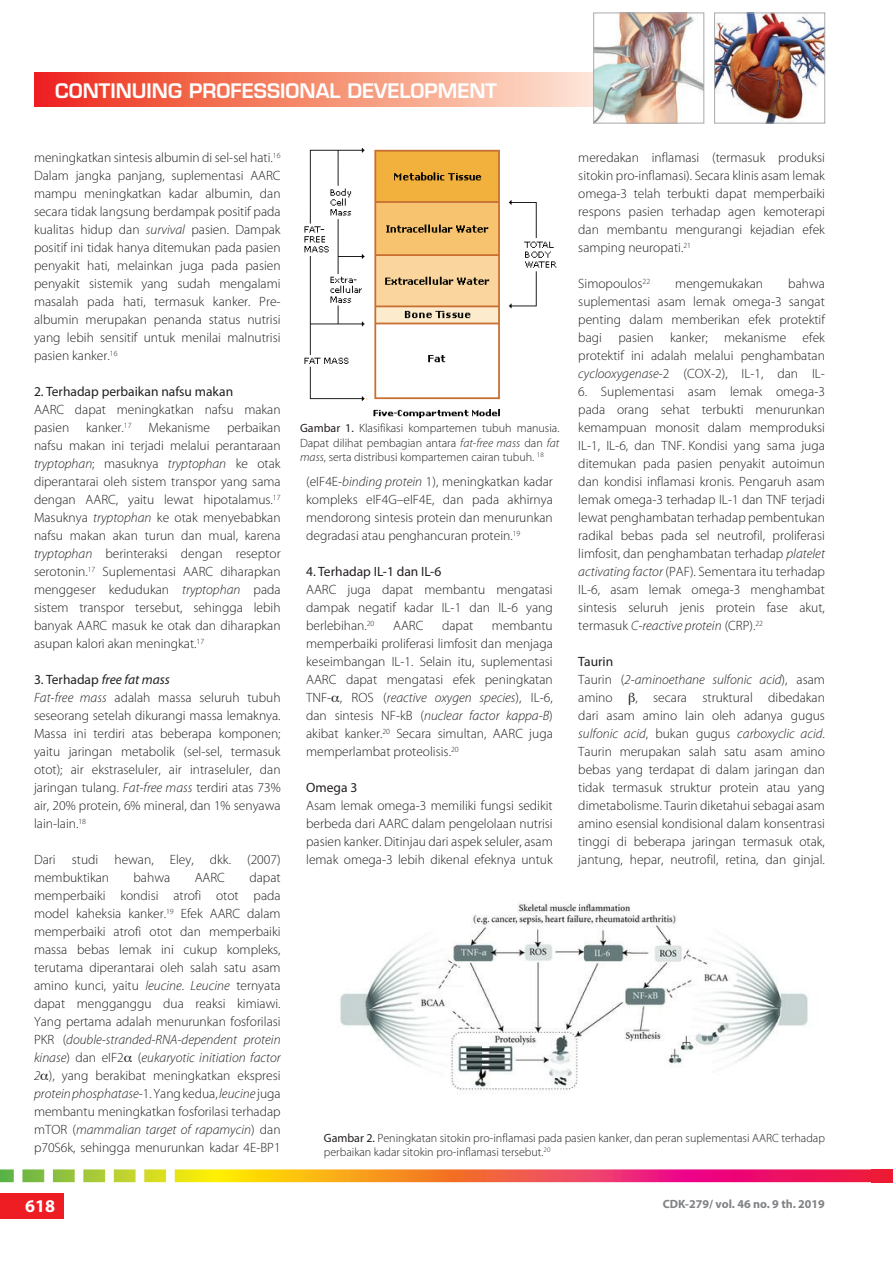
<style>
.page{position:relative;width:893px;height:1263px;background:#fff}
.page>*{position:absolute;margin:0;border:0;box-sizing:border-box;transform-origin:0 0}
.t1{font:600 19.5px "Eurostile LT Std";color:#fff}
.t2{font:700 18px "Myriad Pro";color:#fff}
.t3{font:300 13.5px/18px "Myriad Pro";color:#231f20;text-align:justify}
.t4{font:13.5px "Myriad Pro";color:#231f20}
.t5{font:italic 300 13.5px/18px "Myriad Pro";color:#231f20}
.t6{font:300 12px/14.4px "Myriad Pro";color:#231f20;text-align:justify}
.t7{font:700 12px "Myriad Pro";color:#808285}
.s1{font-style:italic}
.s2{font-weight:400}
.s3{font-weight:400;font-style:italic}
.s4{font-weight:400;font-style:normal}
.s5{font-style:normal}
</style>
<div class="page">
<div style="left:0;top:1193px;width:64px;height:25px;background:#ee1d23"></div>
<svg style="left:0;top:1169px;width:893px;height:13px"></svg>
<div style="left:34px;top:72px;width:619px;height:35px;background:linear-gradient(to right,#ed2b16,#fffde3)"></div>
<img style="left:716px;top:15px;width:107px;height:106px">
<div style="left:714px;top:13px;width:111px;height:110px;border:1px solid #a8a9ad"></div>
<img style="left:595px;top:15px;width:107px;height:106px">
<div style="left:593px;top:13px;width:111px;height:110px;border:1px solid #a8a9ad"></div>
<img style="left:304px;top:149px;width:253px;height:268px">
<img style="left:340px;top:902px;width:468px;height:193px">
<h1 class="t1" style="left:55px;top:79px;width:443px">CONTINUING PROFESSIONAL DEVELOPMENT</h1>
<p class="t3" style="left:34px;top:149px;width:248px">meningkatkan sintesis albumin di sel-sel hati.<sup>16<br></sup>Dalam jangka panjang, suplementasi AARC mampu meningkatkan kadar albumin, dan secara tidak langsung berdampak positif pada kualitas hidup dan <span class="s1">survival</span> pasien. Dampak positif ini tidak hanya ditemukan pada pasien penyakit hati, melainkan juga pada pasien penyakit sistemik yang sudah mengalami masalah pada hati, termasuk kanker. Pre&shy;albumin merupakan penanda status nutrisi yang lebih sensitif untuk menilai malnutrisi pasien kanker.<sup>16</sup></p>
<p class="t4" style="left:34px;top:383px;width:201px">2. Terhadap perbaikan nafsu makan</p>
<p class="t3" style="left:34px;top:401px;width:248px">AARC dapat meningkatkan nafsu makan pasien</p>
<p class="t3" style="left:86px;top:419px;width:47px">kanker.<sup>17</sup></p>
<p class="t3" style="left:149px;top:419px;width:63px">Mekanisme</p>
<p class="t3" style="left:34px;top:419px;width:248px;text-indent:193px">perbaikan nafsu makan ini terjadi melalui perantaraan <span class="s1">tryptophan</span>; masuknya <span class="s1">tryptophan</span> ke otak diperantarai oleh sistem transpor yang sama dengan AARC, yaitu lewat hipotalamus.<sup>17<br></sup>Masuknya <span class="s1">tryptophan</span> ke otak menyebabkan nafsu makan akan turun dan mual, karena <span class="s1">tryptophan</span> berinteraksi dengan reseptor serotonin.<sup>17</sup> Suplementasi AARC diharapkan menggeser kedudukan <span class="s1">tryptophan</span> pada sistem transpor tersebut, sehingga lebih banyak AARC masuk ke otak dan diharapkan asupan kalori akan meningkat.<sup>17</sup></p>
<p class="t3" style="left:34px;top:671px;width:248px;text-align:left"><span class="s2">3. Terhadap</span> <span class="s3">free fat mass<br></span><span class="s1">Fat-free mass</span> adalah massa seluruh tubuh seseorang setelah dikurangi massa lemaknya.<br>Massa ini terdiri atas beberapa komponen; yaitu jaringan metabolik (sel-sel, termasuk otot); air ekstraseluler, air intraseluler, dan jaringan tulang. <span class="s1">Fat-free mass</span> terdiri atas 73% air, 20% protein, 6% mineral, dan 1% senyawa lain-lain.<sup>18</sup></p>
<p class="t3" style="left:34px;top:851px;width:248px">Dari studi hewan, Eley, dkk. (2007) membuktikan</p>
<p class="t3" style="left:34px;top:869px;width:248px;text-indent:215px">dapat memperbaiki kondisi atrofi otot pada model kaheksia kanker.<sup>19</sup> Efek AARC dalam memperbaiki atrofi otot dan memperbaiki massa bebas lemak ini cukup kompleks, terutama diperantarai oleh salah satu asam amino kunci, yaitu <span class="s1">leucine</span>. <span class="s1">Leucine</span> ternyata dapat mengganggu dua reaksi kimiawi.<br>Yang pertama adalah menurunkan fosforilasi PKR (<span class="s1">double-stranded-RNA-dependent protein kinase</span>) dan eIF2 (<span class="s1">eukaryotic initiation factor 2</span> ), yang berakibat meningkatkan ekspresi <span class="s1">protein phosphatase</span>-1. Yang kedua, <span class="s1">leucine</span> juga membantu meningkatkan fosforilasi terhadap mTOR (<span class="s1">mammalian target of rapamycin</span>) dan p70S6k, sehingga menurunkan kadar 4E-BP1</p>
<p class="t3" style="left:134px;top:869px;width:38px">bahwa</p>
<p class="t3" style="left:195px;top:869px;width:32px">AARC</p>
<p class="t6" style="left:300px;top:421px;width:261px"><span class="s2">Gambar 1.</span> Klasifikasi kompartemen tubuh manusia.<br>Dapat dilihat pembagian antara <span class="s1">fat-free mass</span> dan <span class="s1">fat mass</span>, serta distribusi kompartemen cairan tubuh. <sup>18</sup></p>
<p class="t3" style="left:306px;top:473px;width:248px">(eIF4E-<span class="s1">binding protein</span> 1), meningkatkan kadar kompleks eIF4G–eIF4E, dan pada akhirnya mendorong sintesis protein dan menurunkan degradasi atau penghancuran protein.<sup>19</sup></p>
<p class="t4" style="left:306px;top:563px;width:137px">4. Terhadap IL-1 dan IL-6</p>
<p class="t3" style="left:306px;top:581px;width:248px">AARC juga dapat membantu mengatasi dampak negatif kadar IL-1 dan IL-6 yang berlebihan.<sup>20</sup></p>
<p class="t3" style="left:306px;top:617px;width:248px;text-indent:186px">membantu memperbaiki proliferasi limfosit dan menjaga keseimbangan IL-1. Selain itu, suplementasi AARC dapat mengatasi efek peningkatan TNF- , ROS (<span class="s1">reactive oxygen species</span>), IL-6, dan sintesis NF-kB (<span class="s1">nuclear factor kappa-B</span>) akibat kanker.<sup>20</sup> Secara simultan, AARC juga memperlambat proteolisis.<sup>20</sup></p>
<p class="t4" style="left:306px;top:779px;width:53px">Omega 3</p>
<p class="t3" style="left:306px;top:797px;width:248px">Asam lemak omega-3 memiliki fungsi sedikit berbeda dari AARC dalam pengelolaan nutrisi pasien kanker. Ditinjau dari aspek seluler, asam lemak omega-3 lebih dikenal efeknya untuk</p>
<p class="t3" style="left:393px;top:617px;width:32px">AARC</p>
<p class="t3" style="left:442px;top:617px;width:33px">dapat</p>
<p class="t3" style="left:578px;top:149px;width:248px">meredakan inflamasi (termasuk produksi sitokin pro-inflamasi). Secara klinis asam lemak omega-3 telah terbukti dapat memperbaiki respons pasien terhadap agen kemoterapi dan membantu mengurangi kejadian efek samping neuropati.<sup>21</sup></p>
<p class="t3" style="left:578px;top:275px;width:73px">Simopoulos<sup>22</sup></p>
<p class="t3" style="left:675px;top:275px;width:89px">mengemukakan</p>
<p class="t3" style="left:578px;top:275px;width:248px;text-indent:210px">bahwa suplementasi asam lemak omega-3 sangat penting dalam memberikan efek protektif bagi pasien kanker; mekanisme efek protektif ini adalah melalui penghambatan <span class="s1">cyclooxygenase</span>-2 (COX-2), IL-1, dan IL-</p>
<p class="t3" style="left:578px;top:383px;width:248px">6. Suplementasi asam lemak omega-3 pada orang sehat terbukti menurunkan kemampuan monosit dalam memproduksi IL-1, IL-6, dan TNF. Kondisi yang sama juga ditemukan pada pasien penyakit autoimun dan kondisi inflamasi kronis. Pengaruh asam lemak omega-3 terhadap IL-1 dan TNF terjadi lewat penghambatan terhadap pembentukan radikal bebas pada sel neutrofil, proliferasi limfosit, dan penghambatan terhadap <span class="s1">platelet activating factor</span> (PAF). Sementara itu terhadap IL-6, asam lemak omega-3 menghambat sintesis seluruh jenis protein fase akut, termasuk <span class="s1">C-reactive protein</span> (CRP).<sup>22</sup></p>
<p class="t5" style="left:578px;top:652px;width:248px"><span class="s4">Taurin<br></span><span class="s5">Taurin (</span>2-aminoethane sulfonic acid<span class="s5">), asam amino</span></p>
<p class="t3" style="left:578px;top:689px;width:248px;text-indent:57px">, secara struktural dibedakan dari asam amino lain oleh adanya gugus <span class="s1">sulfonic acid</span>, bukan gugus <span class="s1">carboxyclic acid</span>.<br>Taurin merupakan salah satu asam amino bebas yang terdapat di dalam jaringan dan tidak termasuk struktur protein atau yang dimetabolisme. Taurin diketahui sebagai asam amino esensial kondisional dalam konsentrasi tinggi di beberapa jaringan termasuk otak, jantung, hepar, neutrofil, retina, dan ginjal.</p>
<p class="t6" style="left:324px;top:1131px;width:503px"><span class="s2">Gambar 2.</span> Peningkatan sitokin pro-inflamasi pada pasien kanker, dan peran suplementasi AARC terhadap perbaikan kadar sitokin pro-inflamasi tersebut.<sup>20</sup></p>
<h2 class="t2" style="left:25px;top:1194px;width:31px">618</h2>
<p class="t7" style="left:663px;top:1196px;width:164px">CDK-279/ vol. 46 no. 9 th. 2019</p>
</div>
